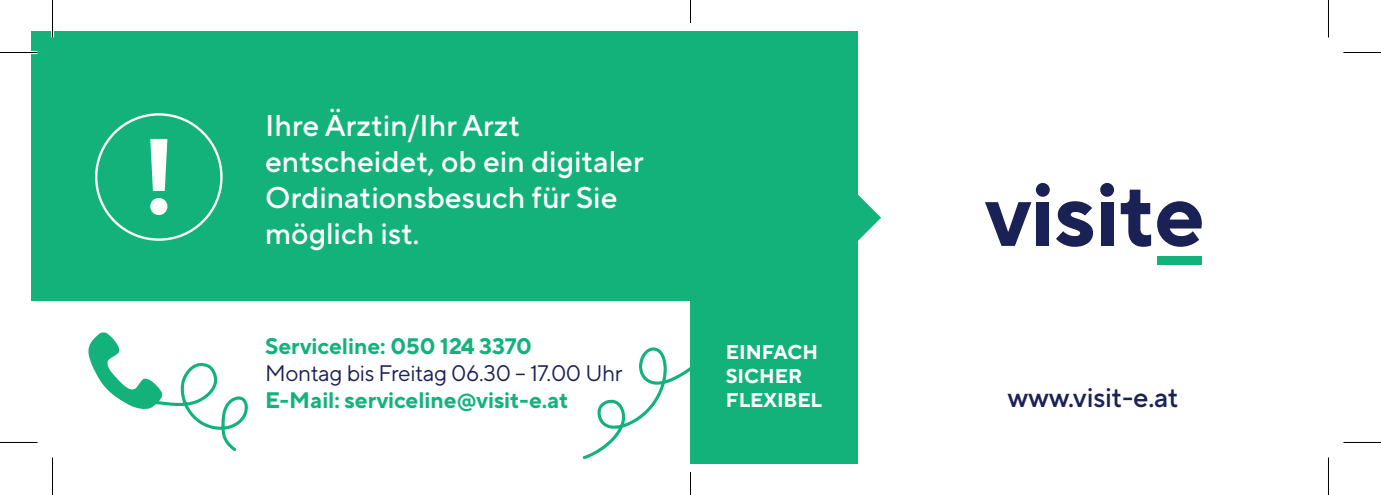
<style>
.page{position:relative;width:1381px;height:495px;background:#fff}
.page>*{position:absolute;margin:0;border:0;box-sizing:border-box;transform-origin:0 0}
.t1{font:500 30px/36px "TT Norms Pro";color:#fff}
.t2{font:500 27.5px "TT Norms Pro";letter-spacing:-.01em;color:#1a2155}
.t3{font:700 22.5px "TT Norms Pro";color:#13b27b}
.t4{font:22.5px "TT Norms Pro";letter-spacing:-.015em;color:#1a2155}
.t5{font:700 20px/24px "TT Norms Pro";color:#fff}
</style>
<div class="page">
<svg style="left:88px;top:332px;width:160px;height:119px"></svg>
<svg style="left:582px;top:347px;width:108px;height:112px"></svg>
<div style="left:31px;top:31px;width:743px;height:270px;background:#13b27b"></div>
<svg style="left:985px;top:202px;width:46px;height:44px"></svg>
<div style="left:1036px;top:202px;width:13px;height:44px;background:#1a2155"></div>
<svg style="left:1056px;top:201px;width:37px;height:46px"></svg>
<div style="left:1101px;top:202px;width:12px;height:44px;background:#1a2155"></div>
<svg style="left:1120px;top:190px;width:31px;height:57px"></svg>
<div style="left:1036px;top:183px;width:13px;height:14px;background:#1a2155;border-radius:50%"></div>
<div style="left:1100px;top:183px;width:14px;height:14px;background:#1a2155;border-radius:50%"></div>
<svg style="left:1157px;top:201px;width:44px;height:46px"></svg>
<div style="left:1157px;top:256px;width:44px;height:9px;background:#13b27b"></div>
<div style="left:690px;top:31px;width:168px;height:433px;background:#13b27b"></div>
<svg style="left:858px;top:194px;width:23px;height:47px"></svg>
<svg style="left:95px;top:113px;width:128px;height:128px"></svg>
<hr style="left:0;top:51px;width:38px;height:3px;background:#fff">
<hr style="left:51px;top:0;width:3px;height:38px;background:#fff">
<hr style="left:0;top:52px;width:38px;height:1px;background:#000">
<hr style="left:1343px;top:52px;width:38px;height:1px;background:#000">
<hr style="left:0;top:442px;width:38px;height:1px;background:#000">
<hr style="left:1343px;top:442px;width:38px;height:1px;background:#000">
<hr style="left:52px;top:0;width:1px;height:38px;background:#000">
<hr style="left:52px;top:457px;width:1px;height:38px;background:#000">
<hr style="left:1328px;top:0;width:1px;height:38px;background:#000">
<hr style="left:1328px;top:457px;width:1px;height:38px;background:#000">
<svg style="left:690px;top:0;width:1px;height:23px"></svg>
<svg style="left:690px;top:472px;width:1px;height:23px"></svg>
<p class="t1" style="left:265px;top:106px;width:380px">Ihre Ärztin/Ihr Arzt entscheidet, ob ein digitaler<br>Ordinationsbesuch für Sie möglich ist.</p>
<p class="t3" style="left:265px;top:331px;width:268px">Serviceline: 050 124 3370</p>
<p class="t4" style="left:265px;top:359px;width:359px">Montag bis Freitag 06.30 – 17.00 Uhr</p>
<p class="t3" style="left:265px;top:385px;width:304px">E-Mail: serviceline@visit-e.at</p>
<p class="t5" style="left:726px;top:339px;width:98px">EINFACH<br>SICHER<br>FLEXIBEL</p>
<p class="t2" style="left:1007px;top:379px;width:173px">www.visit-e.at</p>
</div>
